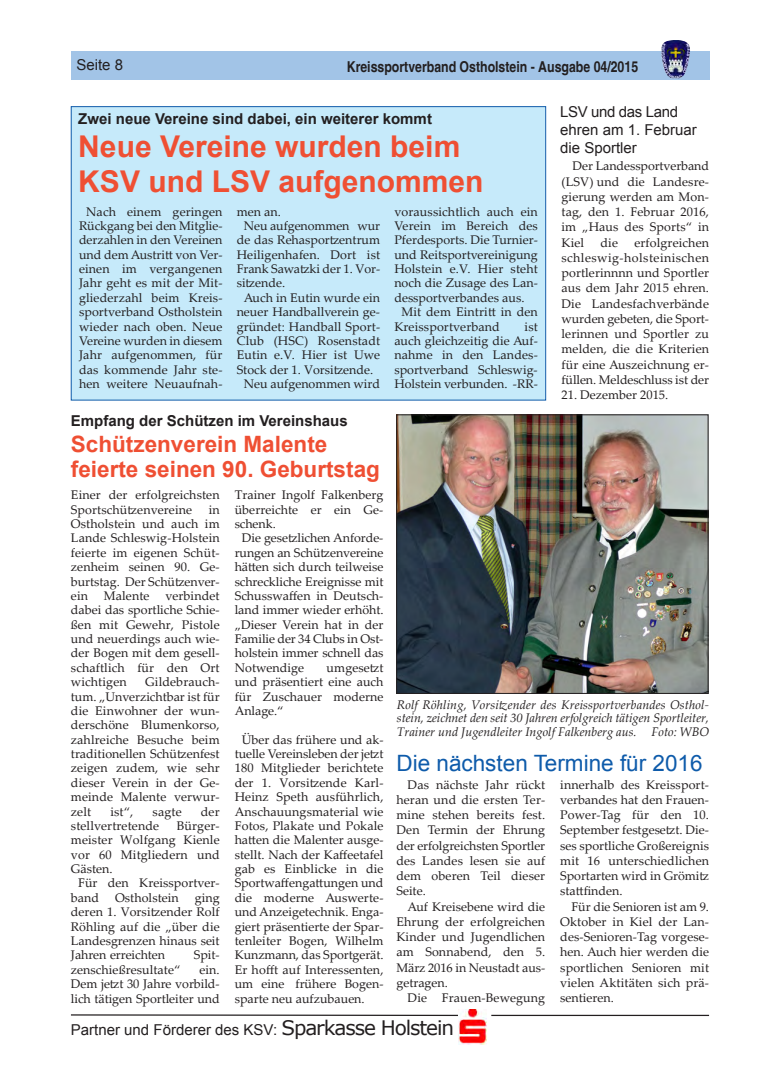
<style>
.page{position:relative;width:780px;height:1088px;background:#fff}
.page>*{position:absolute;margin:0;border:0;box-sizing:border-box;transform-origin:0 0}
.t1{font:700 30px/35px "Arial";color:#ef4f33}
.t2{font:700 22.5px/25px "Arial";color:#ef4f33}
.t3{font:22.5px "Arial";color:#0e5baa}
.t4{font:15px/18px "Arial";color:#231f20}
.t5{font:700 15px "Arial";color:#231f20}
.t6{font:700 condensed 15px "Helvetica";color:#231f20}
.t7{font:12.5px/14.4px "Palatino Linotype";letter-spacing:.005em;color:#231f20;text-align:justify}
.t8{font:italic 12.5px/13.8px "Palatino Linotype";color:#231f20;text-align:justify}
.s1{font-family:"Verdana";font-size:20px}
</style>
<div class="page">
<svg style="left:71px;top:1014px;width:387px;height:2px"></svg>
<img style="left:459px;top:1009px;width:27px;height:35px">
<hr style="left:491px;top:1015px;width:218px;height:1px;background:#231f20">
<div style="left:71px;top:52px;width:638px;height:28px;background:#a2c4e7"></div>
<img style="left:661px;top:40px;width:29px;height:38px">
<div style="left:71px;top:107px;width:474px;height:293px;background:#c6eafa"></div>
<div style="left:71px;top:106px;width:475px;height:294px;border:1px solid #0e5baa"></div>
<img style="left:398px;top:417px;width:308px;height:274px">
<div style="left:396px;top:415px;width:312px;height:278px;border:1px solid #231f20"></div>
<p class="t4" style="left:76px;top:56px;width:48px">Seite 8</p>
<p class="t6" style="left:347px;top:57px;width:293px">Kreissportverband Ostholstein - Ausgabe 04/2015</p>
<p class="t5" style="left:78px;top:111px;width:355px">Zwei neue Vereine sind dabei, ein weiterer kommt</p>
<h1 class="t1" style="left:78px;top:129px;width:407px">Neue Vereine wurden beim<br>KSV und LSV aufgenommen</h1>
<p class="t7" style="left:79px;top:205px;width:145px;text-align:center">Nach einem geringen<br>Rückgang bei den Mitglie&shy;derzahlen in den Vereinen und dem Austritt von Ver&shy;einen im vergangenen<br>Jahr geht es mit der Mit&shy;gliederzahl beim Kreis&shy;sportverband Ostholstein wieder nach oben. Neue<br>Vereine wurden in diesem<br>Jahr aufgenommen, für das kommende Jahr ste&shy;hen weitere Neuaufnah-</p>
<p class="t7" style="left:237px;top:205px;width:46px">men an.</p>
<p class="t7" style="left:244px;top:220px;width:138px">Neu aufgenommen wur</p>
<p class="t7" style="left:237px;top:234px;width:145px">de das Rehasportzentrum</p>
<p class="t7" style="left:237px;top:249px;width:145px">Heiligenhafen. Dort ist</p>
<p class="t7" style="left:237px;top:263px;width:145px">Frank Sawatzki der 1. Vor-</p>
<p class="t7" style="left:237px;top:277px;width:50px">sitzende.</p>
<p class="t7" style="left:244px;top:292px;width:138px">Auch in Eutin wurde ein</p>
<p class="t7" style="left:237px;top:306px;width:145px">neuer Handballverein ge-</p>
<p class="t7" style="left:237px;top:320px;width:145px">gründet: Handball Sport-</p>
<p class="t7" style="left:237px;top:335px;width:145px">Club (HSC) Rosenstadt</p>
<p class="t7" style="left:237px;top:349px;width:145px">Eutin e.V. Hier ist Uwe</p>
<p class="t7" style="left:237px;top:364px;width:138px">Stock der 1. Vorsitzende.</p>
<p class="t7" style="left:244px;top:378px;width:138px">Neu aufgenommen wird</p>
<p class="t5" style="left:71px;top:412px;width:278px">Empfang der Schützen im Vereinshaus</p>
<h2 class="t2" style="left:71px;top:432px;width:310px">Schützenverein Malente feierte seinen 90. Geburtstag</h2>
<p class="t7" style="left:394px;top:205px;width:145px">voraussichtlich auch ein</p>
<p class="t7" style="left:394px;top:220px;width:145px">Verein im Bereich des</p>
<p class="t7" style="left:394px;top:234px;width:145px">Pferdesports. Die Turnier-</p>
<p class="t7" style="left:394px;top:249px;width:145px">und Reitsportvereinigung</p>
<p class="t7" style="left:394px;top:263px;width:145px">Holstein e.V. Hier steht</p>
<p class="t7" style="left:394px;top:277px;width:145px">noch die Zusage des Lan-</p>
<p class="t7" style="left:394px;top:292px;width:132px">dessportverbandes aus.</p>
<p class="t7" style="left:401px;top:306px;width:138px">Mit dem Eintritt in den</p>
<p class="t7" style="left:394px;top:320px;width:107px">Kreissportverband</p>
<p class="t7" style="left:394px;top:320px;width:145px;text-indent:130px">ist auch gleichzeitig die Auf&shy;nahme in den Landes&shy;sportverband Schleswig-Holstein verbunden. -RR-</p>
<p class="t4" style="left:560px;top:103px;width:138px">LSV und das Land ehren am 1. Februar die Sportler</p>
<p class="t7" style="left:561px;top:160px;width:149px;line-height:15.2px;text-indent:11px">Der Landessportverband (LSV) und die Landesre&shy;gierung werden am Mon&shy;tag, den 1. Februar 2016, im „Haus des Sports“ in Kiel</p>
<p class="t7" style="left:561px;top:236px;width:149px;line-height:15.2px;text-indent:73px">erfolgreichen schleswig-holsteinischen portlerinnnn und Sportler aus dem Jahr 2015 ehren.<br>Die Landesfachverbände wurden gebeten, die Sport&shy;lerinnen und Sportler zu melden, die die Kriterien für eine Auszeichnung er&shy;füllen. Meldeschluss ist der</p>
<p class="t7" style="left:561px;top:389px;width:108px">21. Dezember 2015.</p>
<p class="t7" style="left:600px;top:237px;width:19px">die</p>
<p class="t7" style="left:71px;top:489px;width:150px">Einer der erfolgreichsten<br>Sportschützenvereine</p>
<p class="t7" style="left:71px;top:504px;width:150px;text-indent:138px">in Ostholstein und auch im Lande Schleswig-Holstein feierte im eigenen Schüt&shy;zenheim seinen 90. Ge&shy;burtstag. Der Schützenver&shy;ein</p>
<p class="t7" style="left:71px;top:590px;width:150px;text-indent:94px">verbindet dabei das sportliche Schie&shy;ßen mit Gewehr, Pistole und neuerdings auch wie&shy;der Bogen mit dem gesell&shy;schaftlich für den Ort wichtigen</p>
<p class="t7" style="left:104px;top:590px;width:47px">Malente</p>
<p class="t7" style="left:71px;top:676px;width:150px;text-indent:74px">Gildebrauch&shy;tum. „Unverzichtbar ist für die Einwohner der wun&shy;derschöne Blumenkorso, zahlreiche Besuche beim traditionellen Schützenfest zeigen zudem, wie sehr dieser Verein in der Ge&shy;meinde Malente verwur&shy;zelt</p>
<p class="t7" style="left:110px;top:805px;width:24px">ist“,</p>
<p class="t7" style="left:152px;top:805px;width:31px">sagte</p>
<p class="t7" style="left:201px;top:805px;width:20px">der</p>
<p class="t7" style="left:71px;top:820px;width:90px">stellvertretende</p>
<p class="t7" style="left:177px;top:820px;width:44px">Bürger-</p>
<p class="t7" style="left:71px;top:834px;width:150px">meister Wolfgang Kienle</p>
<p class="t7" style="left:71px;top:849px;width:150px">vor 60 Mitgliedern und</p>
<p class="t7" style="left:71px;top:863px;width:43px">Gästen.</p>
<p class="t7" style="left:78px;top:877px;width:143px">Für den Kreissportver-</p>
<p class="t7" style="left:71px;top:892px;width:30px">band</p>
<p class="t7" style="left:115px;top:892px;width:65px">Ostholstein</p>
<p class="t7" style="left:71px;top:892px;width:150px;text-indent:124px">ging deren 1. Vorsitzender Rolf Röhling auf die „über die Landesgrenzen hinaus seit Jahren erreichten</p>
<p class="t7" style="left:194px;top:949px;width:27px">Spit-</p>
<p class="t7" style="left:71px;top:964px;width:111px">zenschießresultate“</p>
<p class="t7" style="left:71px;top:964px;width:150px;text-indent:129px">ein.<br>Dem jetzt 30 Jahre vorbild&shy;lich tätigen Sportleiter und</p>
<p class="t7" style="left:235px;top:489px;width:150px">Trainer Ingolf Falkenberg</p>
<p class="t7" style="left:235px;top:504px;width:150px">überreichte er ein Ge-</p>
<p class="t7" style="left:235px;top:518px;width:43px">schenk.</p>
<p class="t7" style="left:242px;top:532px;width:143px">Die gesetzlichen Anforde-</p>
<p class="t7" style="left:235px;top:547px;width:150px">rungen an Schützenvereine</p>
<p class="t7" style="left:235px;top:561px;width:150px">hätten sich durch teilweise</p>
<p class="t7" style="left:235px;top:575px;width:150px">schreckliche Ereignisse mit</p>
<p class="t7" style="left:235px;top:590px;width:150px">Schusswaffen in Deutsch-</p>
<p class="t7" style="left:235px;top:604px;width:150px">land immer wieder erhöht.</p>
<p class="t7" style="left:235px;top:619px;width:150px">„Dieser Verein hat in der</p>
<p class="t7" style="left:235px;top:633px;width:150px">Familie der 34 Clubs in Ost-</p>
<p class="t7" style="left:235px;top:647px;width:150px">holstein immer schnell das</p>
<p class="t7" style="left:235px;top:662px;width:71px">Notwendige</p>
<p class="t7" style="left:235px;top:662px;width:150px;text-indent:92px">umgesetzt und präsentiert eine auch für Zuschauer moderne Anlage.“</p>
<p class="t7" style="left:235px;top:734px;width:150px;text-indent:7px">Über das frühere und ak&shy;tuelle Vereinsleben der jetzt 180 Mitglieder berichtete der 1. Vorsitzende Karl-Heinz Speth ausführlich, Anschauungsmaterial wie Fotos, Plakate und Pokale hatten die Malenter ausge&shy;stellt. Nach der Kaffeetafel gab es Einblicke in die Sportwaffengattungen und die moderne Auswerte&shy;und Anzeigetechnik. Enga&shy;giert präsentierte der Spar&shy;tenleiter Bogen, Wilhelm Kunzmann, das Sportgerät.<br>Er hofft auf Interessenten, um eine frühere Bogen&shy;sparte neu aufzubauen.</p>
<p class="t8" style="left:397px;top:699px;width:313px">Rolf Röhling, Vorsitzender des Kreissportverbandes Osthol&shy;stein, zeichnet den seit 30 Jahren erfolgreich tätigen Sportleiter, Trainer und Jugendleiter Ingolf Falkenberg aus. Foto: WBO</p>
<h2 class="t3" style="left:396px;top:751px;width:307px">Die nächsten Termine für 2016</h2>
<p class="t7" style="left:396px;top:778px;width:150px;line-height:15.2px;text-indent:11px">Das nächste Jahr rückt heran und die ersten Ter&shy;mine stehen bereits fest.<br>Den Termin der Ehrung der erfolgreichsten Sportler des Landes lesen sie auf dem oberen Teil dieser Seite.</p>
<p class="t7" style="left:396px;top:900px;width:150px;line-height:15.2px;text-indent:11px">Auf Kreisebene wird die Ehrung der erfolgreichen Kinder und Jugendlichen am Sonnabend, den 5.<br>März 2016 in Neustadt aus&shy;getragen.</p>
<p class="t7" style="left:407px;top:992px;width:139px">Die Frauen-Bewegung</p>
<p class="t7" style="left:560px;top:778px;width:150px;line-height:15.2px">innerhalb des Kreissport&shy;verbandes hat den Frauen-Power-Tag für den 10.<br>September festgesetzt. Die&shy;ses sportliche Großereignis mit 16 unterschiedlichen Sportarten wird in Grömitz stattfinden.</p>
<p class="t7" style="left:560px;top:900px;width:150px;line-height:15.2px;text-indent:11px">Für die Senioren ist am 9.<br>Oktober in Kiel der Lan&shy;des-Senioren-Tag vorgese&shy;hen. Auch hier werden die sportlichen Senioren mit vielen Aktitäten sich prä&shy;sentieren.</p>
<p class="t4" style="left:71px;top:1021px;width:385px">Partner und Förderer des KSV: <span class="s1">Sparkasse Holstein</span></p>
</div>
